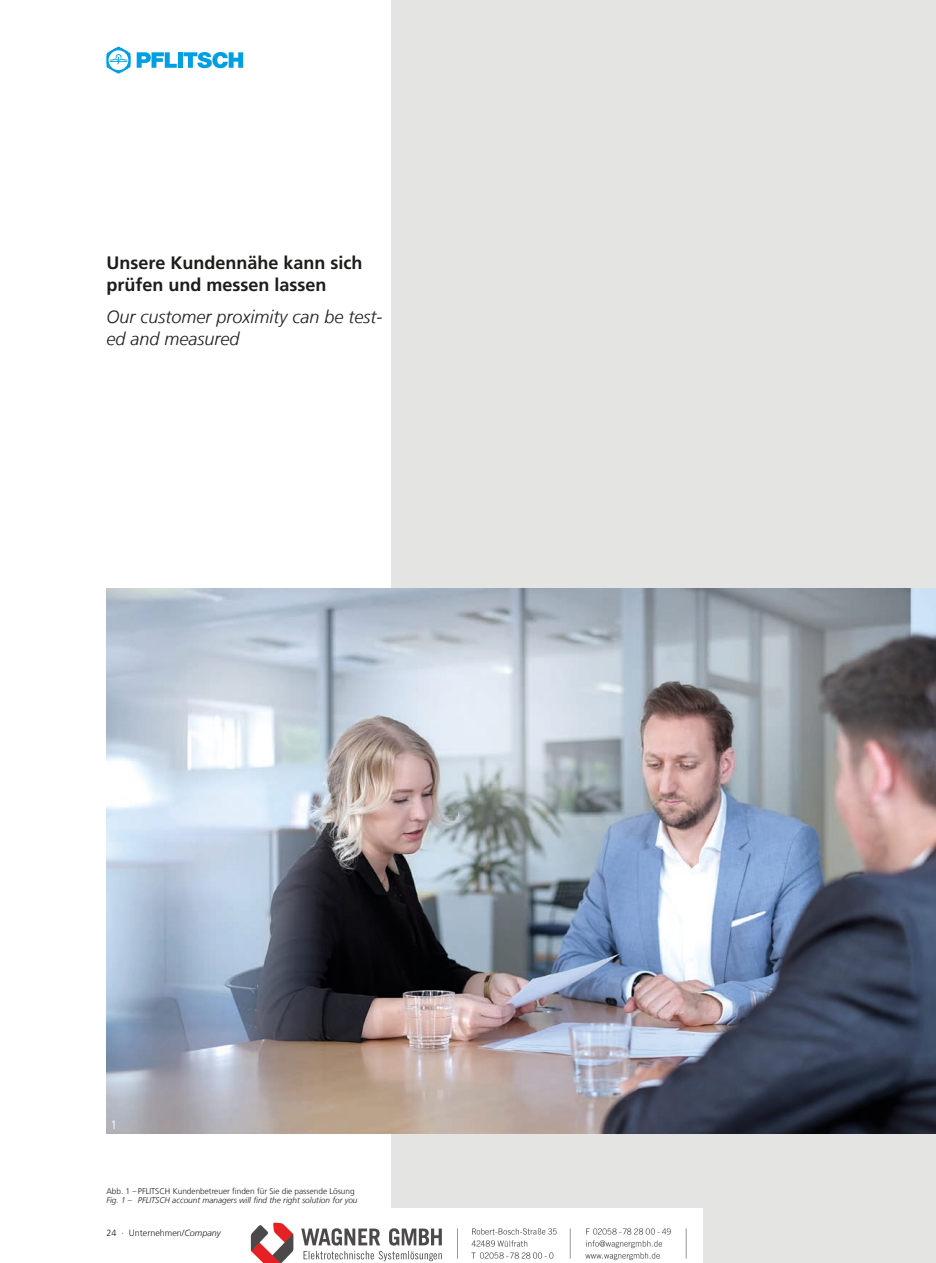
<style>
.page{position:relative;width:936px;height:1263px;background:#fff}
.page>*{position:absolute;margin:0;border:0;box-sizing:border-box;transform-origin:0 0}
.t1{font:700 18px/22.5px "Frutiger LT Com";color:#1d1d1b}
.t2{font:italic 300 18px/22.5px "Frutiger LT Com";color:#1d1d1b}
.t3{font:300 12px "Frutiger LT Com";color:#fff}
.t4{font:300 9px "Frutiger LT Com";color:#1d1d1b}
.t5{font:italic 300 8.25px "Frutiger LT Com";color:#1d1d1b}
.t6{font:300 8.25px "Frutiger LT Com";color:#1d1d1b}
.s1{font-style:italic}
</style>
<div class="page">
<div style="left:391px;top:0;width:544px;height:1263px;background:#e4e4e3"></div>
<svg style="left:137px;top:52px;width:40px;height:16px"></svg>
<hr style="left:178px;top:52px;width:4px;height:16px;background:#009fe3">
<svg style="left:183px;top:52px;width:60px;height:16px"></svg>
<svg style="left:106px;top:47px;width:25px;height:26px"></svg>
<img style="left:106px;top:589px;width:829px;height:544px">
<img style="left:250px;top:1208px;width:452px;height:55px">
<h1 class="t1" style="left:106px;top:251px;width:258px">Unsere Kundennähe kann sich prüfen und messen lassen</h1>
<h1 class="t2" style="left:106px;top:305px;width:277px">Our customer proximity can be test&shy;ed and measured</h1>
<h2 class="t3" style="left:111px;top:1118px;width:8px">1</h2>
<p class="t6" style="left:106px;top:1187px;width:250px">Abb. 1 – PFLITSCH Kundenbetreuer finden für Sie die passende Lösung</p>
<p class="t5" style="left:106px;top:1196px;width:253px">Fig. 1 – PFLITSCH account managers will find the right solution for you</p>
<p class="t4" style="left:106px;top:1227px;width:116px">24 ∙ Unternehmen/<span class="s1">Company</span></p>
</div>
